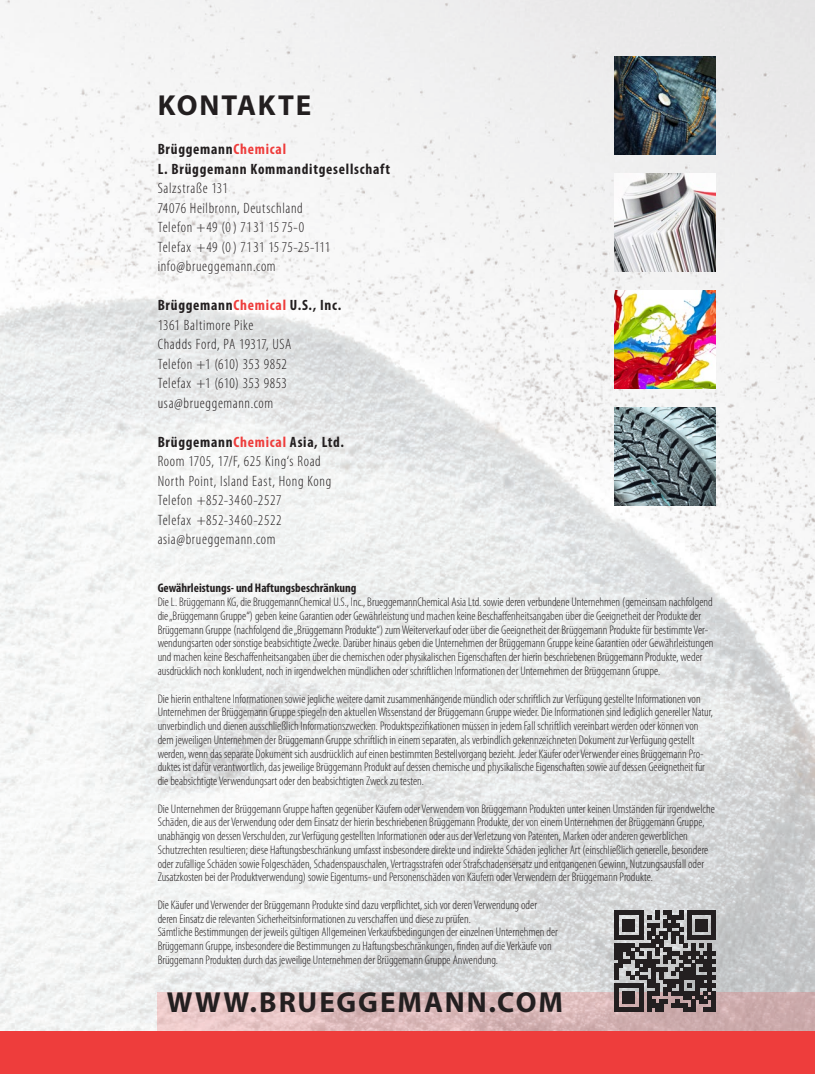
<style>
.page{position:relative;width:815px;height:1074px;background:#fff}
.page>*{position:absolute;margin:0;border:0;box-sizing:border-box;transform-origin:0 0}
.t1{font:700 29px "Myriad Pro";letter-spacing:.065em;color:#231f20}
.t2{font:300 condensed 15px/19.5px "Myriad Pro";letter-spacing:.04em;color:#231f20}
.t3{font:700 condensed 15px/19.5px "Myriad Pro";letter-spacing:.05em;color:#231f20}
.t4{font:300 condensed 12.5px/13.8px "Myriad Pro";color:#231f20}
.t5{font:700 condensed 12.5px "Myriad Pro";color:#231f20}
.s1{color:#ee3d3c}
.s2{font-weight:700}
.s3{font-weight:700;color:#ee3d3c}
</style>
<div class="page">
<img style="left:0;top:0;width:815px;height:1031px">
<svg style="left:158px;top:992px;width:657px;height:39px;background:#dab9b9"></svg>
<div style="left:0;top:1031px;width:815px;height:43px;background:#ee3d3c"></div>
<svg style="left:615px;top:911px;width:101px;height:101px;background:#5f5b5c"></svg>
<img style="left:615px;top:407px;width:101px;height:98px">
<img style="left:615px;top:291px;width:101px;height:97px">
<img style="left:615px;top:174px;width:101px;height:97px">
<img style="left:615px;top:57px;width:101px;height:97px">
<svg style="left:150px;top:136px;width:247px;height:282px;fill:#f5f5f5"></svg>
<div style="left:152px;top:88px;width:166px;height:35px;background:#f7f7f7"></div>
<h1 class="t1" style="left:158px;top:89px;width:155px">KONTAKTE</h1>
<p class="t3" style="left:158px;top:140px;width:234px">Brüggemann<span class="s1">Chemical<br></span>L. Brüggemann Kommanditgesellschaft</p>
<p class="t2" style="left:158px;top:179px;width:174px">Salzstraße 131<br>74076 Heilbronn, Deutschland<br>Telefon +49 (0) 7131 15 75-0<br>Telefax +49 (0) 7131 15 75-25-111 info@brueggemann.com</p>
<p class="t2" style="left:158px;top:296px;width:185px"><span class="s2">Brüggemann</span><span class="s3">Chemical</span> <span class="s2">U.S., Inc.<br></span>1361 Baltimore Pike<br>Chadds Ford, PA 19317, USA<br>Telefon +1 (610) 353 9852<br>Telefax +1 (610) 353 9853 usa@brueggemann.com</p>
<p class="t2" style="left:158px;top:432px;width:188px"><span class="s2">Brüggemann</span><span class="s3">Chemical</span> <span class="s2">Asia, Ltd.<br></span>Room 1705, 17/F, 625 King‘s Road<br>North Point, Island East, Hong Kong<br>Telefon +852-3460-2527<br>Telefax +852-3460-2522 asia@brueggemann.com</p>
<p class="t5" style="left:158px;top:581px;width:200px">Gewährleistungs- und Haftungsbeschränkung</p>
<p class="t4" style="left:158px;top:595px;width:557px">Die L. Brüggemann KG, die BruggemannChemical U.S., Inc., BrueggemannChemical Asia Ltd. sowie deren verbundene Unternehmen (gemeinsam nachfolgend die „Brüggemann Gruppe“) geben keine Garantien oder Gewährleistung und machen keine Beschaffenheitsangaben über die Geeignetheit der Produkte der Brüggemann Gruppe (nachfolgend die „Brüggemann Produkte“) zum Weiterverkauf oder über die Geeignetheit der Brüggemann Produkte für bestimmte Ver&shy;wendungsarten oder sonstige beabsichtigte Zwecke. Darüber hinaus geben die Unternehmen der Brüggemann Gruppe keine Garantien oder Gewährleistungen und machen keine Beschaffenheitsangaben über die chemischen oder physikalischen Eigenschaften der hierin beschriebenen Brüggemann Produkte, weder ausdrücklich noch konkludent, noch in irgendwelchen mündlichen oder schriftlichen Informationen der Unternehmen der Brüggemann Gruppe.</p>
<p class="t4" style="left:158px;top:692px;width:557px">Die hierin enthaltene Informationen sowie jegliche weitere damit zusammenhängende mündlich oder schriftlich zur Verfügung gestellte Informationen von Unternehmen der Brüggemann Gruppe spiegeln den aktuellen Wissenstand der Brüggemann Gruppe wieder. Die Informationen sind lediglich genereller Natur, unverbindlich und dienen ausschließlich Informationszwecken. Produktspezifikationen müssen in jedem Fall schriftlich vereinbart werden oder können von dem jeweiligen Unternehmen der Brüggemann Gruppe schriftlich in einem separaten, als verbindlich gekennzeichneten Dokument zur Verfügung gestellt werden, wenn das separate Dokument sich ausdrücklich auf einen bestimmten Bestellvorgang bezieht. Jeder Käufer oder Verwender eines Brüggemann Pro&shy;duktes ist dafür verantwortlich, das jeweilige Brüggemann Produkt auf dessen chemische und physikalische Eigenschaften sowie auf dessen Geeignetheit für die beabsichtigte Verwendungsart oder den beabsichtigten Zweck zu testen.</p>
<p class="t4" style="left:158px;top:802px;width:559px">Die Unternehmen der Brüggemann Gruppe haften gegenüber Käufern oder Verwendern von Brüggemann Produkten unter keinen Umständen für irgendwelche Schäden, die aus der Verwendung oder dem Einsatz der hierin beschriebenen Brüggemann Produkte, der von einem Unternehmen der Brüggemann Gruppe, unabhängig von dessen Verschulden, zur Verfügung gestellten Informationen oder aus der Verletzung von Patenten, Marken oder anderen gewerblichen Schutzrechten resultieren; diese Haftungsbeschränkung umfasst insbesondere direkte und indirekte Schäden jeglicher Art (einschließlich generelle, besondere oder zufällige Schäden sowie Folgeschäden, Schadenspauschalen, Vertragsstrafen oder Strafschadensersatz und entgangenen Gewinn, Nutzungsausfall oder Zusatzkosten bei der Produktverwendung) sowie Eigentums- und Personenschäden von Käufern oder Verwendern der Brüggemann Produkte.</p>
<p class="t4" style="left:158px;top:898px;width:402px">Die Käufer und Verwender der Brüggemann Produkte sind dazu verpflichtet, sich vor deren Verwendung oder deren Einsatz die relevanten Sicherheitsinformationen zu verschaffen und diese zu prüfen.<br>Sämtliche Bestimmungen der jeweils gültigen Allgemeinen Verkaufsbedingungen der einzelnen Unternehmen der Brüggemann Gruppe, insbesondere die Bestimmungen zu Haftungsbeschränkungen, finden auf die Verkäufe von Brüggemann Produkten durch das jeweilige Unternehmen der Brüggemann Gruppe Anwendung.</p>
<h1 class="t1" style="left:167px;top:986px;width:398px">WWW.BRUEGGEMANN.COM</h1>
</div>
